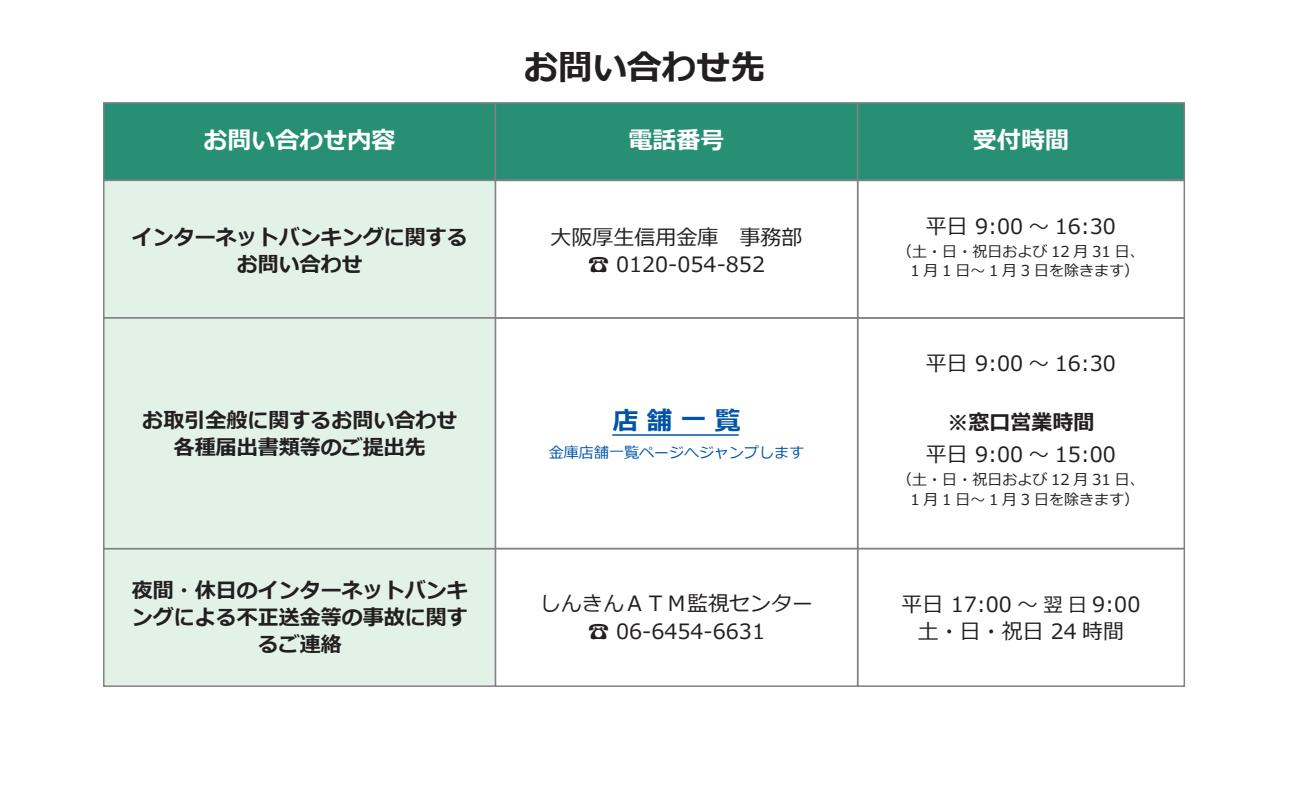
<style>
.page{position:relative;width:1289px;height:790px;background:#fff}
.page>*{position:absolute;margin:0;border:0;box-sizing:border-box;transform-origin:0 0}
.t1{font:700 34.5px "Meiryo";color:#231f20}
.t2{font:700 25.5px "Meiryo";color:#0154a6}
.t3{font:700 24px "Meiryo";color:#fff}
.t4{font:21px/27px "Meiryo";color:#231f20;text-align:center}
.t5{font:700 21px/27px "Meiryo";color:#231f20;text-align:center}
.t6{font:15px/19.5px "Meiryo";color:#231f20;text-align:center}
.t7{font:15px "Meiryo";color:#0154a6}
.s1{font-size:19.5px}
</style>
<div class="page">
<div style="left:103px;top:102px;width:393px;height:79px;background:#279074;border:2px solid #808285"></div>
<div style="left:494px;top:102px;width:364px;height:79px;background:#279074;border:2px solid #808285"></div>
<div style="left:494px;top:179px;width:364px;height:139px;border:2px solid #808285"></div>
<div style="left:494px;top:317px;width:364px;height:232px;border:2px solid #808285"></div>
<div style="left:494px;top:547px;width:364px;height:139px;border:2px solid #808285"></div>
<div style="left:857px;top:547px;width:327px;height:139px;border:2px solid #808285"></div>
<div style="left:857px;top:102px;width:327px;height:79px;background:#279074;border:2px solid #808285"></div>
<div style="left:857px;top:179px;width:327px;height:139px;border:2px solid #808285"></div>
<div style="left:857px;top:317px;width:327px;height:232px;border:2px solid #808285"></div>
<div style="left:103px;top:547px;width:393px;height:139px;background:#e3f2e7;border:2px solid #808285"></div>
<div style="left:103px;top:179px;width:394px;height:137px;background:#e3f2e7"></div>
<div style="left:103px;top:316px;width:394px;height:234px;background:#e3f2e7"></div>
<hr style="left:612px;top:434px;width:126px;height:1px;background:#0154a6">
<h1 class="t1" style="left:523px;top:44px;width:243px">お問い合わせ先</h1>
<p class="t3" style="left:203px;top:123px;width:193px">お問い合わせ内容</p>
<p class="t3" style="left:628px;top:123px;width:97px">電話番号</p>
<p class="t3" style="left:972px;top:123px;width:97px">受付時間</p>
<p class="t5" style="left:132px;top:225px;width:338px">インターネットバンキングに関するお問い合わせ</p>
<p class="t5" style="left:142px;top:408px;width:317px">お取引全般に関するお問い合わせ各種届出書類等のご提出先</p>
<p class="t5" style="left:132px;top:578px;width:338px">夜間・休日のインターネットバンキングによる不正送金等の事故に関するご連絡</p>
<p class="t4" style="left:550px;top:225px;width:253px">大阪厚生信用金庫　事務部☎ 0120-054-852</p>
<p class="t2" style="left:613px;top:402px;width:129px">店 舗 一 覧</p>
<p class="t7" style="left:549px;top:442px;width:256px">金庫店舗一覧ページへジャンプします</p>
<p class="t4" style="left:540px;top:591px;width:274px">しんきんＡＴＭ監視センター☎ 06-6454-6631</p>
<p class="t4" style="left:925px;top:214px;width:191px">平日 9:00 ～ 16:30</p>
<p class="t6" style="left:897px;top:242px;width:249px">（土・日・祝日および 12 月 31 日、<br>1月1 日～1月3 日を除きます）</p>
<p class="t4" style="left:925px;top:351px;width:191px">平日 9:00 ～ 16:30</p>
<p class="t5" style="left:947px;top:410px;width:148px">※窓口営業時間</p>
<p class="t4" style="left:925px;top:442px;width:191px">平日 9:00 ～ 15:00</p>
<p class="t6" style="left:897px;top:470px;width:249px">（土・日・祝日および 12 月 31 日、<br>1月1 日～1月3 日を除きます）</p>
<p class="t4" style="left:901px;top:591px;width:240px">平日 17:00 ～<span class="s1">翌日</span> 9:00土・日・祝日 24 時間</p>
</div>
